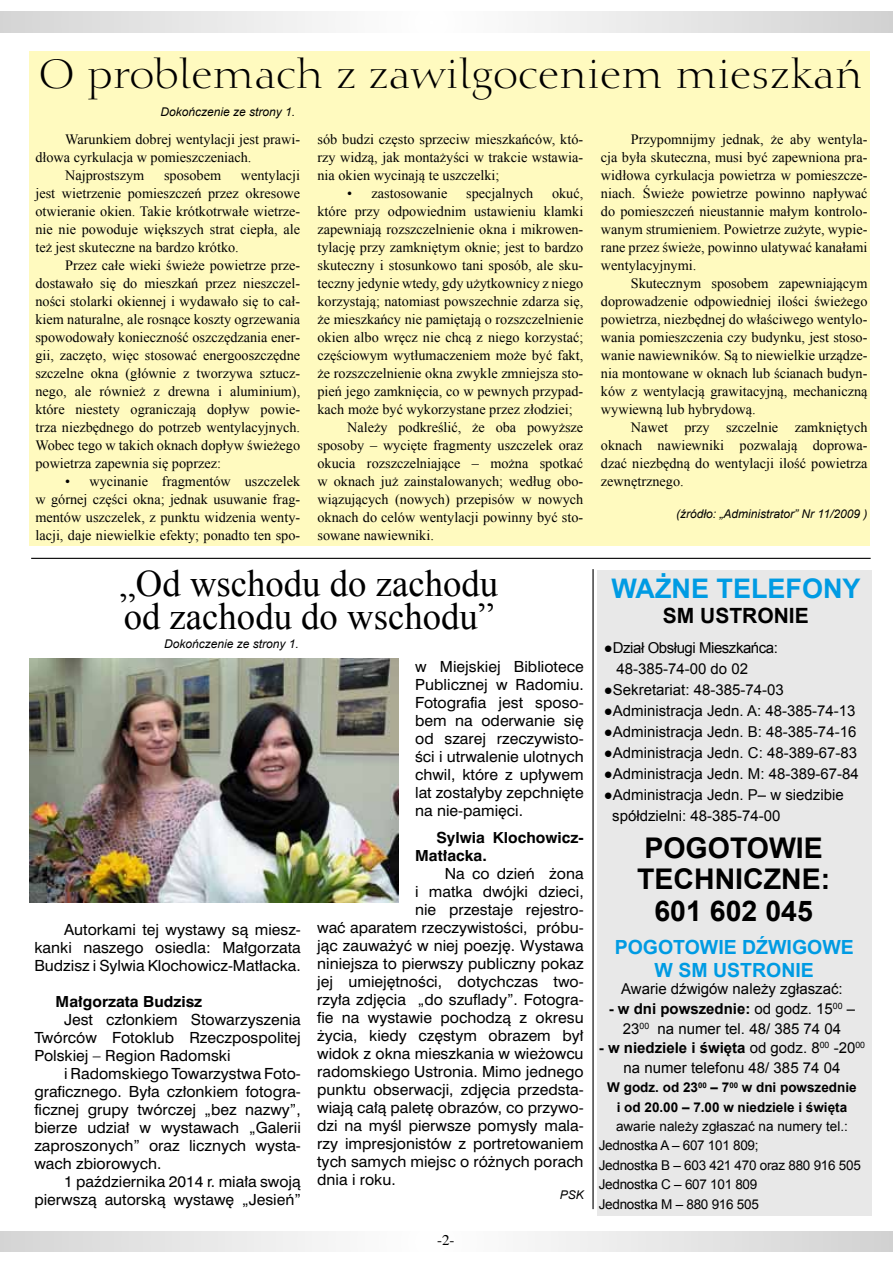
<style>
.page{position:relative;width:893px;height:1263px;background:#fff}
.page>*{position:absolute;margin:0;border:0;box-sizing:border-box;transform-origin:0 0}
.t1{font:42px "Calligraph 810 PL";color:#000}
.t2{font:37.5px/33px "Times New Roman";color:#000}
.t3{font:700 28.5px/31.5px "Arial";color:#000;text-align:center}
.t4{font:700 27px "Arial";color:#009be3}
.t5{font:700 21px "Arial";color:#000}
.t6{font:700 19.5px/23.4px "Arial";color:#009be3;text-align:center}
.t7{font:15px/19.5px "Arial";color:#000;text-align:center}
.t8{font:15px/21px "Arial";letter-spacing:-.03em;color:#000}
.t9{font:15px "Times";color:#000}
.t10{font:14.25px/18px "Times New Roman";color:#000;text-align:justify}
.t11{font:14.25px/18px "Swis 721 PL";color:#000;text-align:justify}
.t12{font:700 14.25px/18px "Swis 721 PL";color:#000}
.t13{font:13.5px/19.5px "Arial";letter-spacing:-.02em;color:#000}
.t14{font:700 13.5px/19.5px "Arial";color:#000;text-align:center}
.t15{font:italic 12px "Arial";color:#000}
.s1{font-weight:700}
</style>
<div class="page">
<svg style="left:0;top:12px;width:893px;height:21px"></svg>
<svg style="left:0;top:1231px;width:893px;height:21px"></svg>
<hr style="left:31px;top:558px;width:840px;height:1px;background:#000">
<div style="left:30px;top:52px;width:840px;height:494px;background:#fffabf"></div>
<div style="left:597px;top:571px;width:274px;height:645px;background:#e8e8e8"></div>
<hr style="left:592px;top:569px;width:2px;height:640px;background:#000">
<img style="left:29px;top:658px;width:369px;height:245px">
<h1 class="t1" style="left:39px;top:50px;width:825px">O problemach z zawilgoceniem mieszkań</h1>
<p class="t15" style="left:161px;top:104px;width:136px">Dokończenie ze strony 1.</p>
<p class="t10" style="left:65px;top:130px;width:236px">Warunkiem dobrej wentylacji jest prawi-</p>
<p class="t10" style="left:35px;top:148px;width:218px">dłowa cyrkulacja w pomieszczeniach.</p>
<p class="t10" style="left:65px;top:166px;width:81px">Najprostszym</p>
<p class="t10" style="left:164px;top:166px;width:59px">sposobem</p>
<p class="t10" style="left:35px;top:166px;width:266px;text-indent:205px">wentylacji jest wietrzenie pomieszczeń przez okresowe otwieranie okien. Takie krótkotrwałe wietrze&shy;nie nie powoduje większych strat ciepła, ale też jest skuteczne na bardzo krótko.</p>
<p class="t10" style="left:35px;top:256px;width:266px;text-indent:30px">Przez całe wieki świeże powietrze prze&shy;dostawało się do mieszkań przez nieszczel&shy;ności stolarki okiennej i wydawało się to cał&shy;kiem naturalne, ale rosnące koszty ogrzewania spowodowały konieczność oszczędzania ener&shy;gii, zaczęto, więc stosować energooszczędne szczelne okna (głównie z tworzywa sztucz&shy;nego, ale również z drewna i aluminium), które niestety ograniczają dopływ powie&shy;trza niezbędnego do potrzeb wentylacyjnych.<br>Wobec tego w takich oknach dopływ świeżego powietrza zapewnia się poprzez:</p>
<p class="t10" style="left:35px;top:472px;width:266px;text-indent:30px">• wycinanie fragmentów uszczelek w górnej części okna; jednak usuwanie frag&shy;mentów uszczelek, z punktu widzenia wenty&shy;lacji, daje niewielkie efekty; ponadto ten spo-</p>
<p class="t10" style="left:317px;top:130px;width:267px">sób budzi często sprzeciw mieszkańców, któ&shy;rzy widzą, jak montażyści w trakcie wstawia&shy;nia okien wycinają te uszczelki;</p>
<p class="t10" style="left:347px;top:184px;width:102px">• zastosowanie</p>
<p class="t10" style="left:466px;top:184px;width:69px">specjalnych</p>
<p class="t10" style="left:552px;top:184px;width:33px">okuć,</p>
<p class="t10" style="left:318px;top:202px;width:267px">które przy odpowiednim ustawieniu klamki</p>
<p class="t10" style="left:318px;top:220px;width:267px">zapewniają rozszczelnienie okna i mikrowen-</p>
<p class="t10" style="left:318px;top:238px;width:267px">tylację przy zamkniętym oknie; jest to bardzo</p>
<p class="t10" style="left:318px;top:256px;width:267px">skuteczny i stosunkowo tani sposób, ale sku-</p>
<p class="t10" style="left:318px;top:274px;width:267px">teczny jedynie wtedy, gdy użytkownicy z niego</p>
<p class="t10" style="left:318px;top:292px;width:267px">korzystają; natomiast powszechnie zdarza się,</p>
<p class="t10" style="left:318px;top:310px;width:267px">że mieszkańcy nie pamiętają o rozszczelnienie</p>
<p class="t10" style="left:318px;top:328px;width:267px">okien albo wręcz nie chcą z niego korzystać;</p>
<p class="t10" style="left:318px;top:346px;width:267px">częściowym wytłumaczeniem może być fakt,</p>
<p class="t10" style="left:318px;top:364px;width:267px">że rozszczelnienie okna zwykle zmniejsza sto-</p>
<p class="t10" style="left:318px;top:382px;width:267px">pień jego zamknięcia, co w pewnych przypad-</p>
<p class="t10" style="left:318px;top:400px;width:257px">kach może być wykorzystane przez złodziei;</p>
<p class="t10" style="left:347px;top:418px;width:237px">Należy podkreślić, że oba powyższe</p>
<p class="t10" style="left:318px;top:436px;width:267px">sposoby – wycięte fragmenty uszczelek oraz</p>
<p class="t10" style="left:318px;top:454px;width:267px">okucia rozszczelniające – można spotkać</p>
<p class="t10" style="left:318px;top:472px;width:267px">w oknach już zainstalowanych; według obo-</p>
<p class="t10" style="left:318px;top:490px;width:267px">wiązujących (nowych) przepisów w nowych</p>
<p class="t10" style="left:318px;top:508px;width:267px">oknach do celów wentylacji powinny być sto-</p>
<p class="t10" style="left:318px;top:526px;width:118px">sowane nawiewniki.</p>
<h2 class="t2" style="left:120px;top:566px;width:380px">„Od wschodu do zachodu od zachodu do wschodu”</h2>
<p class="t15" style="left:164px;top:636px;width:136px">Dokończenie ze strony 1.</p>
<p class="t11" style="left:34px;top:920px;width:268px;text-indent:30px">Autorkami tej wystawy są miesz&shy;kanki naszego osiedla: Małgorzata Budzisz i Sylwia Klochowicz-Matłacka.</p>
<p class="t12" style="left:56px;top:992px;width:148px">Małgorzata Budzisz</p>
<p class="t11" style="left:34px;top:1010px;width:268px;text-indent:30px">Jest członkiem Stowarzyszenia Twórców Fotoklub Rzeczpospolitej Polskiej – Region Radomski</p>
<p class="t11" style="left:34px;top:1064px;width:268px;text-indent:30px">i Radomskiego Towarzystwa Foto&shy;graficznego. Była członkiem fotogra&shy;ficznej grupy twórczej „bez nazwy”, bierze udział w wystawach „Galerii zaproszonych” oraz licznych wysta&shy;wach zbiorowych.</p>
<p class="t11" style="left:34px;top:1172px;width:268px;text-align:right">1 października 2014 r. miała swoją pierwszą autorską wystawę „Jesień”</p>
<p class="t11" style="left:415px;top:657px;width:170px">w Miejskiej Bibliotece Publicznej w Radomiu.<br>Fotografia jest sposo&shy;bem na oderwanie się od szarej rzeczywisto&shy;ści i utrwalenie ulotnych chwil, które z upływem lat zostałyby zepchnięte na nie-pamięci.</p>
<p class="t12" style="left:415px;top:828px;width:170px;text-indent:21px">Sylwia Klochowicz-<br>Matłacka.</p>
<p class="t11" style="left:445px;top:864px;width:140px">Na co dzień żona</p>
<p class="t11" style="left:415px;top:882px;width:170px">i matka dwójki dzieci,</p>
<p class="t11" style="left:415px;top:900px;width:170px">nie przestaje rejestro-</p>
<p class="t11" style="left:317px;top:918px;width:268px">wać aparatem rzeczywistości, próbu-</p>
<p class="t11" style="left:317px;top:936px;width:268px">jąc zauważyć w niej poezję. Wystawa</p>
<p class="t11" style="left:317px;top:954px;width:268px">niniejsza to pierwszy publiczny pokaz</p>
<p class="t11" style="left:317px;top:972px;width:268px">jej umiejętności, dotychczas two-</p>
<p class="t11" style="left:317px;top:990px;width:268px">rzyła zdjęcia „do szuflady”. Fotogra-</p>
<p class="t11" style="left:317px;top:1008px;width:268px">fie na wystawie pochodzą z okresu</p>
<p class="t11" style="left:317px;top:1026px;width:268px">życia, kiedy częstym obrazem był</p>
<p class="t11" style="left:317px;top:1044px;width:268px">widok z okna mieszkania w wieżowcu</p>
<p class="t11" style="left:317px;top:1062px;width:268px">radomskiego Ustronia. Mimo jednego</p>
<p class="t11" style="left:317px;top:1080px;width:268px">punktu obserwacji, zdjęcia przedsta-</p>
<p class="t11" style="left:317px;top:1098px;width:268px">wiają całą paletę obrazów, co przywo-</p>
<p class="t11" style="left:317px;top:1116px;width:268px">dzi na myśl pierwsze pomysły mala-</p>
<p class="t11" style="left:317px;top:1134px;width:268px">rzy impresjonistów z portretowaniem</p>
<p class="t11" style="left:317px;top:1152px;width:268px">tych samych miejsc o różnych porach</p>
<p class="t11" style="left:317px;top:1170px;width:80px">dnia i roku.</p>
<p class="t15" style="left:560px;top:1187px;width:26px">PSK</p>
<p class="t9" style="left:437px;top:1231px;width:19px">-2-</p>
<p class="t10" style="left:601px;top:130px;width:268px;text-indent:30px">Przypomnijmy jednak, że aby wentyla&shy;cja była skuteczna, musi być zapewniona pra&shy;widłowa cyrkulacja powietrza w pomieszcze&shy;niach. Świeże powietrze powinno napływać do pomieszczeń nieustannie małym kontrolo&shy;wanym strumieniem. Powietrze zużyte, wypie&shy;rane przez świeże, powinno ulatywać kanałami wentylacyjnymi.</p>
<p class="t10" style="left:601px;top:274px;width:268px;text-indent:30px">Skutecznym sposobem zapewniającym doprowadzenie odpowiedniej ilości świeżego powietrza, niezbędnej do właściwego wentylo&shy;wania pomieszczenia czy budynku, jest stoso&shy;wanie nawiewników. Są to niewielkie urządze&shy;nia montowane w oknach lub ścianach budyn&shy;ków z wentylacją grawitacyjną, mechaniczną wywiewną lub hybrydową.</p>
<p class="t10" style="left:601px;top:418px;width:268px;text-indent:30px">Nawet przy szczelnie zamkniętych oknach nawiewniki pozwalają doprowa&shy;dzać niezbędną do wentylacji ilość powietrza zewnętrznego.</p>
<p class="t15" style="left:676px;top:506px;width:193px">(źródło: „Administrator” Nr 11/2009 )</p>
<h3 class="t4" style="left:612px;top:570px;width:251px">WAŻNE TELEFONY</h3>
<h3 class="t5" style="left:663px;top:602px;width:147px">SM USTRONIE</h3>
<p class="t8" style="left:616px;top:638px;width:163px;text-indent:-13px">●Dział Obsługi Mieszkańca:<br>48-385-74-00 do 02</p>
<p class="t7" style="left:604px;top:680px;width:181px">●Sekretariat: 48-385-74-03</p>
<p class="t7" style="left:604px;top:701px;width:253px">●Administracja Jedn. A: 48-385-74-13</p>
<p class="t7" style="left:604px;top:722px;width:254px">●Administracja Jedn. B: 48-385-74-16</p>
<p class="t7" style="left:604px;top:743px;width:255px">●Administracja Jedn. C: 48-389-67-83</p>
<p class="t7" style="left:604px;top:764px;width:256px">●Administracja Jedn. M: 48-389-67-84</p>
<p class="t7" style="left:612px;top:785px;width:233px;line-height:21px;text-align:left;text-indent:-8px">●Administracja Jedn. P– w siedzibie spółdzielni: 48-385-74-00</p>
<h3 class="t3" style="left:637px;top:833px;width:195px">POGOTOWIE<br>TECHNICZNE:<br>601 602 045</h3>
<h3 class="t6" style="left:615px;top:936px;width:241px">POGOTOWIE DŹWIGOWE<br>W SM USTRONIE</h3>
<p class="t7" style="left:621px;top:980px;width:223px">Awarie dźwigów należy zgłaszać:</p>
<p class="t7" style="left:609px;top:999px;width:248px"><span class="s1">- w dni powszednie:</span> od godz. 15<sup>00</sup> –<br>23<sup>00</sup> na numer tel. 48/ 385 74 04</p>
<p class="t7" style="left:599px;top:1038px;width:268px"><span class="s1">- w niedziele i święta</span> od godz. 8<sup>00</sup> -20<sup>00 </sup>na numer telefonu 48/ 385 74 04</p>
<p class="t14" style="left:607px;top:1078px;width:251px">W godz. od 23<sup>00</sup> – 7<sup>00</sup> w dni powszednie i od 20.00 – 7.00 w niedziele i święta</p>
<p class="t13" style="left:599px;top:1117px;width:264px;text-indent:17px">awarie należy zgłaszać na numery tel.:<br>Jednostka A – 607 101 809;<br>Jednostka B – 603 421 470 oraz 880 916 505<br>Jednostka C – 607 101 809<br>Jednostka M – 880 916 505</p>
</div>
